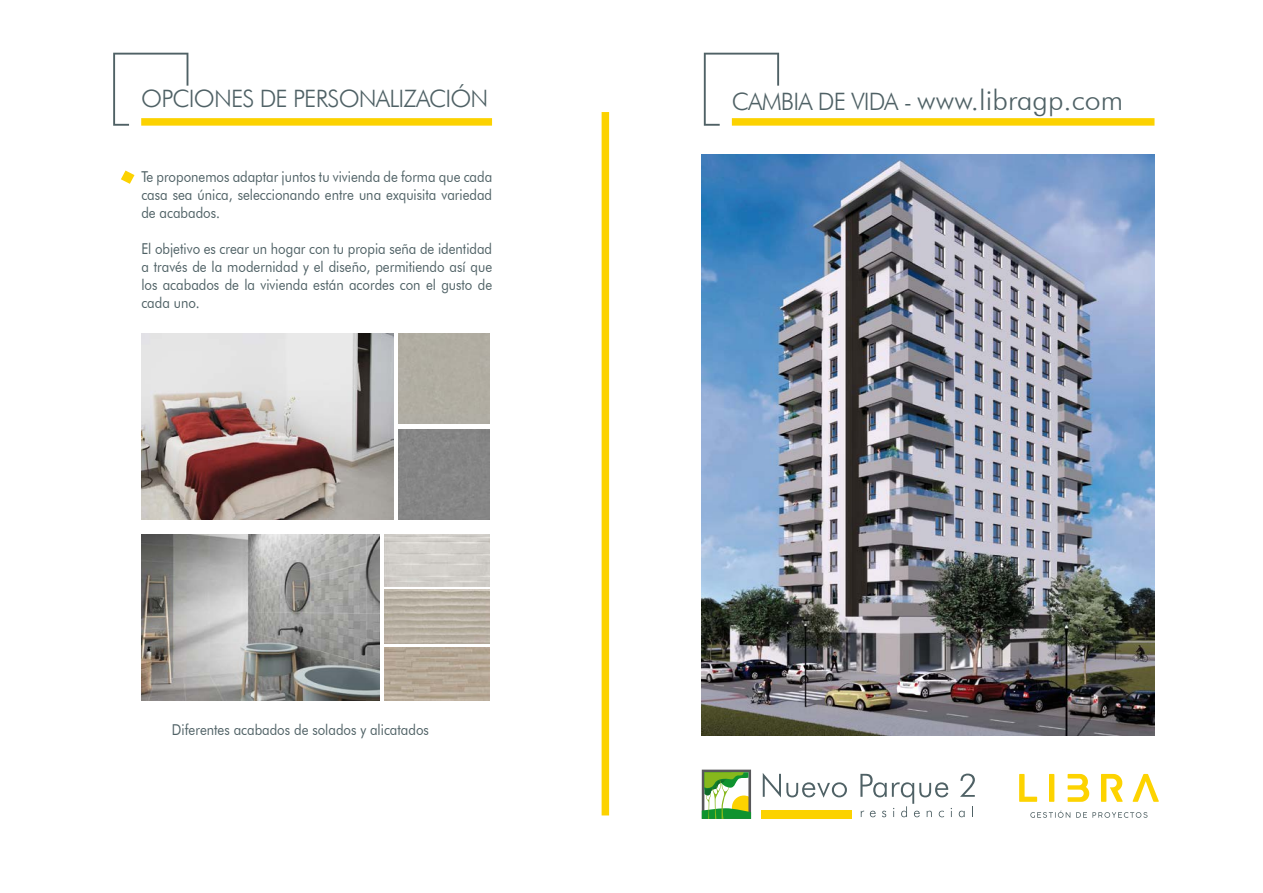
<style>
.page{position:relative;width:1263px;height:893px;background:#fff}
.page>*{position:absolute;margin:0;border:0;box-sizing:border-box;transform-origin:0 0}
.t1{font:300 28.5px "Futura BT";letter-spacing:.005em;color:#4f6165}
.t2{font:300 24px "Futura BT";letter-spacing:-.035em;color:#4f6165}
.t3{font:15px/18px "Futura BT";color:#4f6165;text-align:justify;scale:.88 1}
.s1{font-size:24px}
</style>
<div class="page">
<div style="left:602px;top:112px;width:7px;height:703px;background:#fcd200"></div>
<img style="left:141px;top:534px;width:239px;height:167px">
<img style="left:141px;top:333px;width:253px;height:186px">
<svg style="left:763px;top:773px;width:84px;height:25px"></svg>
<svg style="left:960px;top:774px;width:15px;height:23px"></svg>
<svg style="left:702px;top:770px;width:49px;height:49px"></svg>
<div style="left:761px;top:810px;width:91px;height:9px;background:#fcd200"></div>
<svg style="left:860px;top:774px;width:92px;height:43px"></svg>
<svg style="left:959px;top:811px;width:6px;height:6px"></svg>
<div style="left:141px;top:118px;width:351px;height:8px;background:#fcd200"></div>
<svg style="left:113px;top:53px;width:75px;height:73px"></svg>
<div style="left:732px;top:118px;width:422px;height:8px;background:#fcd200"></div>
<svg style="left:704px;top:53px;width:75px;height:73px"></svg>
<svg style="left:121px;top:171px;width:13px;height:13px"></svg>
<svg style="left:1049px;top:774px;width:5px;height:28px"></svg>
<svg style="left:1133px;top:774px;width:26px;height:28px"></svg>
<svg style="left:1101px;top:774px;width:21px;height:28px"></svg>
<svg style="left:1067px;top:774px;width:22px;height:28px"></svg>
<svg style="left:1019px;top:774px;width:18px;height:28px"></svg>
<svg style="left:1030px;top:810px;width:117px;height:8px"></svg>
<img style="left:701px;top:154px;width:453px;height:581px">
<img style="left:385px;top:647px;width:104px;height:54px">
<h2 class="t2" style="left:141px;top:84px;width:349px">OPCIONES DE PERSONALIZACIÓN</h2>
<h1 class="t1" style="left:732px;top:83px;width:393px"><span class="s1">CAMBIA DE VIDA -</span> www.libragp.com</h1>
<p class="t3" style="left:141px;top:167px;width:400px">Te proponemos adaptar juntos tu vivienda de forma que cada casa sea única, seleccionando entre una exquisita variedad de acabados.</p>
<p class="t3" style="left:141px;top:239px;width:400px">El objetivo es crear un hogar con tu propia seña de identidad a través de la modernidad y el diseño, permitiendo así que los acabados de la vivienda están acordes con el gusto de cada uno.</p>
<p class="t3" style="left:172px;top:721px;width:293px">Diferentes acabados de solados y alicatados</p>
</div>
